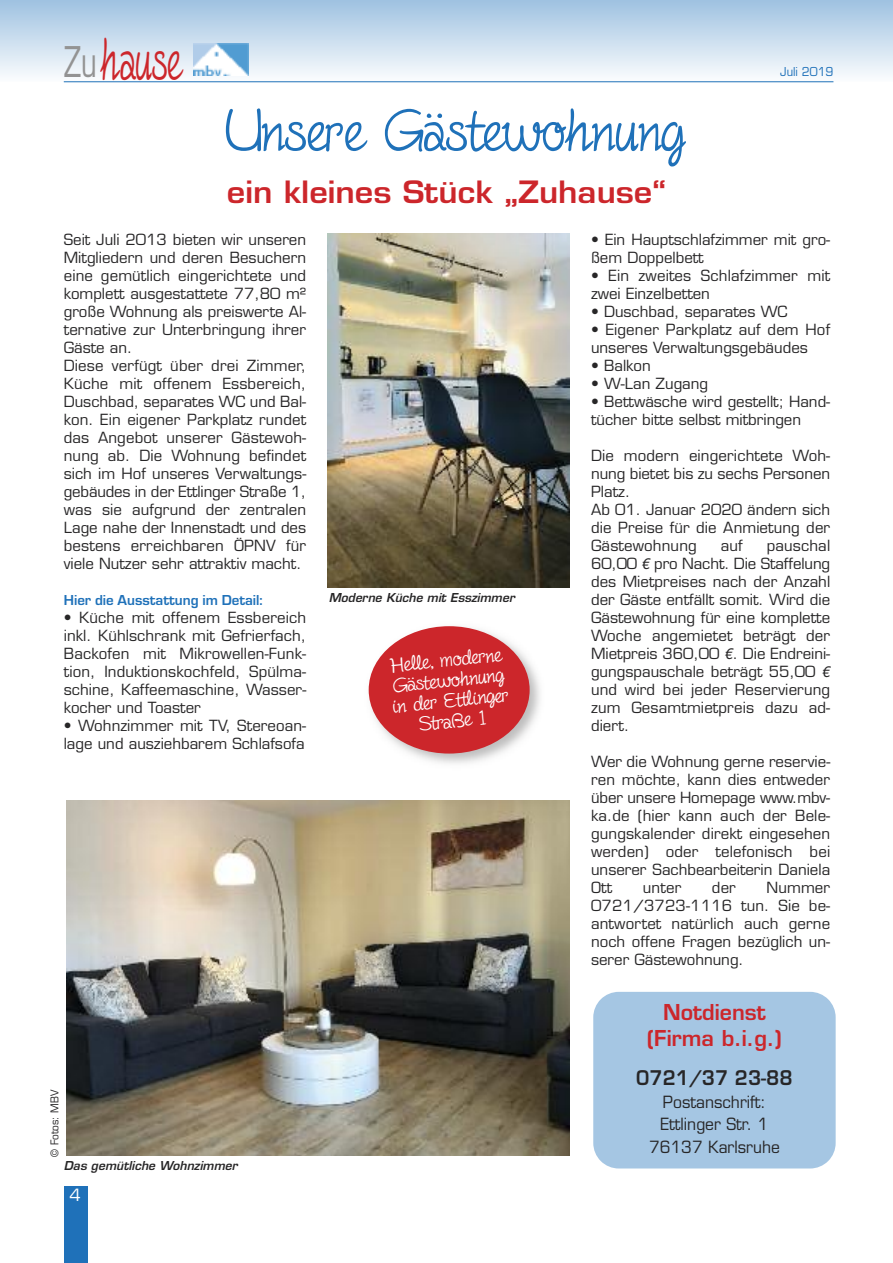
<style>
.page{position:relative;width:893px;height:1263px;background:#fff}
.page>*{position:absolute;margin:0;border:0;box-sizing:border-box;transform-origin:0 0}
.t1{font:66.6px "Fineliner Script";color:#1f71b9}
.t2{font:66.3px "Fineliner Script";color:#cc262b;scale:.7 1}
.t3{font:600 30px "Eurostile";color:#cc262b;scale:1.08 1}
.t4{font:23.1px/20.4px "Fineliner Script";color:#fff;text-align:center;scale:1.07 1}
.t5{font:600 21.3px/26.2px "Eurostile";color:#cc262b;text-align:center}
.t6{font:600 19.65px "Eurostile";color:#272627;scale:.95 1}
.t7{font:16.5px "Eurostile";color:#fff}
.t8{font:16.35px/22.5px "Eurostile";color:#272627;scale:.95 1}
.t9{font:15px/18px "Eurostile";color:#272627}
.t10{font:700 15px "Eurostile";color:#1f71b9}
.t11{font:italic 600 12px "Eurostile";letter-spacing:.005em;color:#272627}
.t12{font:12px "Eurostile";color:#1f71b9;scale:.95 1}
.t13{font:10.5px "Eurostile";color:#272627;scale:.95 1}
.s1{font-family:"Eurostile";font-size:41.25px;color:#939393}
.s2{font-family:"Avenir";font-weight:500;font-style:italic}
</style>
<div class="page">
<div style="left:64px;top:1186px;width:23px;height:77px;background:#1f71b9"></div>
<div style="left:0;top:0;width:893px;height:82px;background:linear-gradient(to bottom,#9ec2e1,#fafcfe)"></div>
<hr style="left:64px;top:82px;width:769px;height:1px;background:#1f71b9">
<img style="left:194px;top:43px;width:55px;height:33px">
<img style="left:327px;top:234px;width:243px;height:354px">
<div style="left:593px;top:992px;width:243px;height:176px;background:#a5c6e3"></div>
<img style="left:67px;top:800px;width:503px;height:356px">
<img style="left:368px;top:626px;width:172px;height:138px">
<div style="left:369px;top:626px;width:161px;height:127px;background:#cc262b;border-radius:50%"></div>
<h2 class="t2" style="left:64px;top:24px;width:170px"><span class="s1">Zu</span>hause</h2>
<h1 class="t1" style="left:224px;top:95px;width:461px">Unsere Gästewohnung</h1>
<p class="t12" style="left:780px;top:67px;width:58px">Juli 2019</p>
<h3 class="t3" style="left:227px;top:181px;width:408px">ein kleines Stück „Zuhause“</h3>
<p class="t9" style="left:591px;top:232px;width:241px">• Ein Hauptschlafzimmer mit gro&shy;ßem Doppelbett</p>
<p class="t9" style="left:591px;top:268px;width:241px">• Ein zweites Schlafzimmer mit zwei Einzelbetten</p>
<p class="t9" style="left:591px;top:304px;width:198px">• Duschbad, separates WC</p>
<p class="t9" style="left:591px;top:322px;width:241px">• Eigener Parkplatz auf dem Hof unseres Verwaltungsgebäudes</p>
<p class="t9" style="left:591px;top:358px;width:61px">• Balkon</p>
<p class="t9" style="left:591px;top:376px;width:119px">• W-Lan Zugang</p>
<p class="t9" style="left:591px;top:394px;width:241px">• Bettwäsche wird gestellt; Hand&shy;tücher bitte selbst mitbringen</p>
<p class="t9" style="left:591px;top:448px;width:241px">Die modern eingerichtete Woh&shy;nung bietet bis zu sechs Personen<br>Platz.<br>Ab 01. Januar 2020 ändern sich die Preise für die Anmietung der<br>Gästewohnung</p>
<p class="t9" style="left:64px;top:232px;width:244px">Seit Juli 2013 bieten wir unseren<br>Mitgliedern und deren Besuchern eine gemütlich eingerichtete und komplett ausgestattete 77,80 m² große Wohnung als preiswerte Al&shy;ternative zur Unterbringung ihrer<br>Gäste an.<br>Diese verfügt über drei Zimmer,<br>Küche mit offenem Essbereich,<br>Duschbad, separates WC und Bal&shy;kon. Ein eigener Parkplatz rundet das Angebot unserer Gästewoh&shy;nung ab. Die Wohnung befindet sich im Hof unseres Verwaltungs&shy;gebäudes in der Ettlinger Straße 1, was sie aufgrund der zentralen<br>Lage nahe der Innenstadt und des bestens erreichbaren ÖPNV für viele Nutzer sehr attraktiv macht.</p>
<p class="t10" style="left:64px;top:591px;width:200px">Hier die Ausstattung im Detail:</p>
<p class="t9" style="left:64px;top:610px;width:244px;text-align:justify">• Küche mit offenem Essbereich inkl. Kühlschrank mit Gefrierfach, Backofen mit Mikrowellen-Funk&shy;tion, Induktionskochfeld, Spülma&shy;schine, Kaffeemaschine, Wasser&shy;kocher und Toaster</p>
<p class="t9" style="left:64px;top:718px;width:244px">• Wohnzimmer mit TV, Stereoan&shy;lage und ausziehbarem Schlafsofa</p>
<p class="t9" style="left:721px;top:538px;width:23px">auf</p>
<p class="t9" style="left:591px;top:538px;width:241px;text-align:justify;text-indent:176px">pauschal 60,00 <span class="s2">€</span> pro Nacht. Die Staffelung des Mietpreises nach der Anzahl der Gäste entfällt somit. Wird die Gästewohnung für eine komplette Woche angemietet beträgt der Mietpreis 360,00 <span class="s2">€</span>. Die Endreini&shy;gungspauschale beträgt 55,00 <span class="s2">€ </span>und wird bei jeder Reservierung zum Gesamtmietpreis dazu ad&shy;diert.</p>
<p class="t9" style="left:591px;top:754px;width:241px;text-align:justify">Wer die Wohnung gerne reservie&shy;ren möchte, kann dies entweder über unsere Homepage www.mbv&shy;ka.de (hier kann auch der Bele&shy;gungskalender direkt eingesehen werden) oder telefonisch bei unserer Sachbearbeiterin Daniela Ott</p>
<p class="t11" style="left:329px;top:593px;width:187px">Moderne Küche mit Esszimmer</p>
<h3 class="t4" style="left:387px;top:656px;width:110px;rotate:-6deg">Helle, moderne<br>Gästewohnung in der Ettlinger<br>Straße 1</h3>
<p class="t9" style="left:591px;top:880px;width:241px;text-align:justify;text-indent:175px">Nummer 0721/3723-1116 tun. Sie be&shy;antwortet natürlich auch gerne noch offene Fragen bezüglich un&shy;serer Gästewohnung.</p>
<p class="t9" style="left:643px;top:880px;width:40px">unter</p>
<p class="t9" style="left:712px;top:880px;width:26px">der</p>
<p class="t13" style="left:51px;top:1157px;width:72px;rotate:-90deg">© Fotos: MBV</p>
<p class="t11" style="left:64px;top:1161px;width:175px">Das gemütliche Wohnzimmer</p>
<p class="t7" style="left:70px;top:1189px;width:13px">4</p>
<h3 class="t5" style="left:647px;top:1001px;width:137px">Notdienst (Firma b.i.g.)</h3>
<h3 class="t6" style="left:636px;top:1070px;width:166px">0721/37 23-88</h3>
<p class="t8" style="left:660px;top:1092px;width:115px">Postanschrift:<br>Ettlinger Str. 1</p>
<p class="t8" style="left:649px;top:1137px;width:139px">76137 Karlsruhe</p>
</div>
